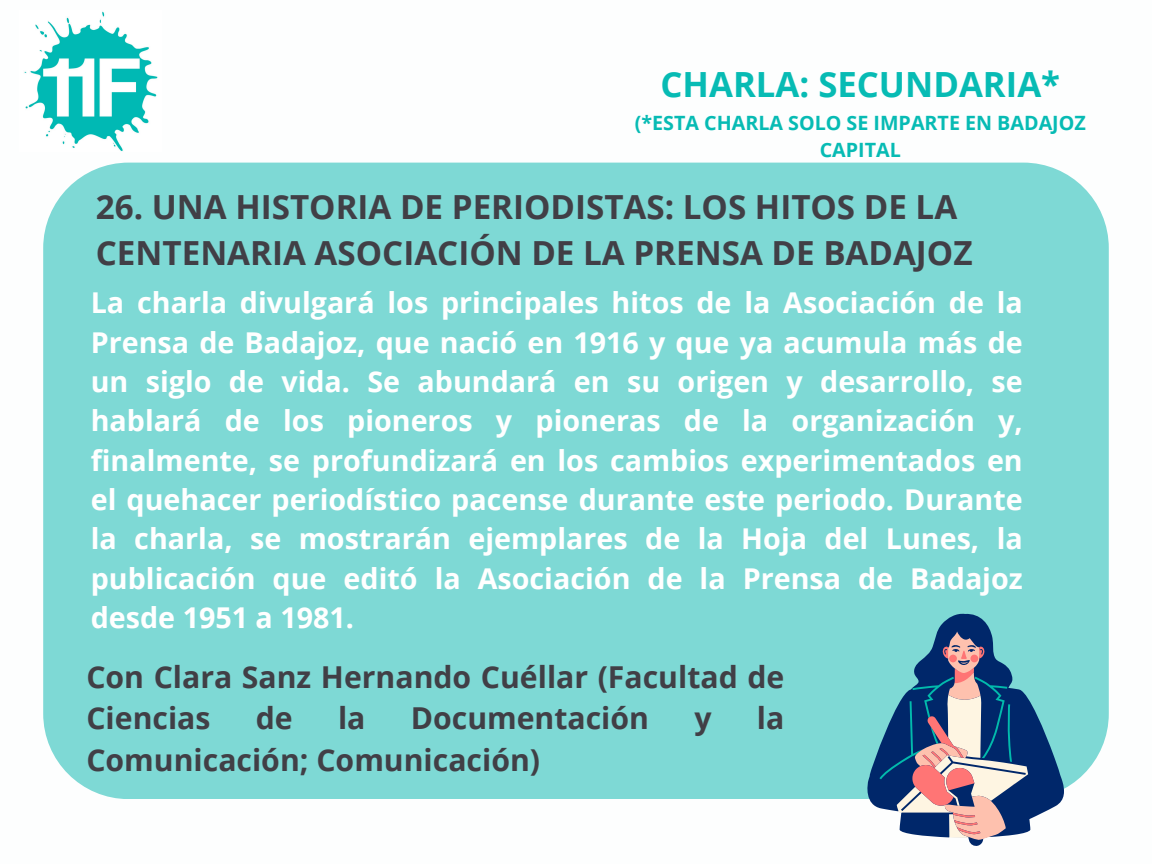
<style>
.page{position:relative;width:1152px;height:864px;background:#fff}
.page>*{position:absolute;margin:0;border:0;box-sizing:border-box;transform-origin:0 0}
.t1{font:700 34.65px "Open Sans";color:#07bbb4}
.t2{font:700 33.15px/46.2px "Open Sans";color:#413f46}
.t3{font:700 30.15px/41.7px "Open Sans";color:#413f46}
.t4{font:700 28.65px/39.3px "Open Sans";color:#fff;text-align:justify}
.t5{font:700 19.65px/27px "Open Sans";color:#07bbb4;text-align:center}
</style>
<div class="page">
<div style="left:43px;top:163px;width:1066px;height:636px;background:#7ed9d5;border-radius:86px"></div>
<img style="left:24px;top:11px;width:134px;height:140px">
<svg style="left:867px;top:613px;width:199px;height:233px"></svg>
<svg style="left:879px;top:632px;width:149px;height:208px"></svg>
<p class="t1" style="left:660px;top:60px;width:401px">CHARLA: SECUNDARIA*</p>
<h1 class="t5" style="left:635px;top:109px;width:453px">(*ESTA CHARLA SOLO SE IMPARTE EN BADAJOZ<br>CAPITAL</h1>
<p class="t2" style="left:96px;top:183px;width:878px">26. UNA HISTORIA DE PERIODISTAS: LOS HITOS DE LA<br>CENTENARIA ASOCIACIÓN DE LA PRENSA DE BADAJOZ</p>
<p class="t4" style="left:91px;top:282px;width:934px">La charla divulgará los principales hitos de la Asociación de la Prensa de Badajoz, que nació en 1916 y que ya acumula más de un siglo de vida. Se abundará en su origen y desarrollo, se hablará de los pioneros y pioneras de la organización y, finalmente, se profundizará en los cambios experimentados en el quehacer periodístico pacense durante este periodo. Durante la charla, se mostrarán ejemplares de la Hoja del Lunes, la publicación que editó la Asociación de la Prensa de Badajoz desde 1951 a 1981.</p>
<p class="t3" style="left:86px;top:655px;width:699px">Con Clara Sanz Hernando Cuéllar (Facultad de<br>Ciencias</p>
<p class="t3" style="left:256px;top:697px;width:38px">de</p>
<p class="t3" style="left:338px;top:697px;width:29px">la</p>
<p class="t3" style="left:411px;top:697px;width:240px">Documentación</p>
<p class="t3" style="left:694px;top:697px;width:19px">y</p>
<p class="t3" style="left:757px;top:697px;width:29px">la</p>
<p class="t3" style="left:86px;top:738px;width:455px">Comunicación; Comunicación)</p>
</div>
